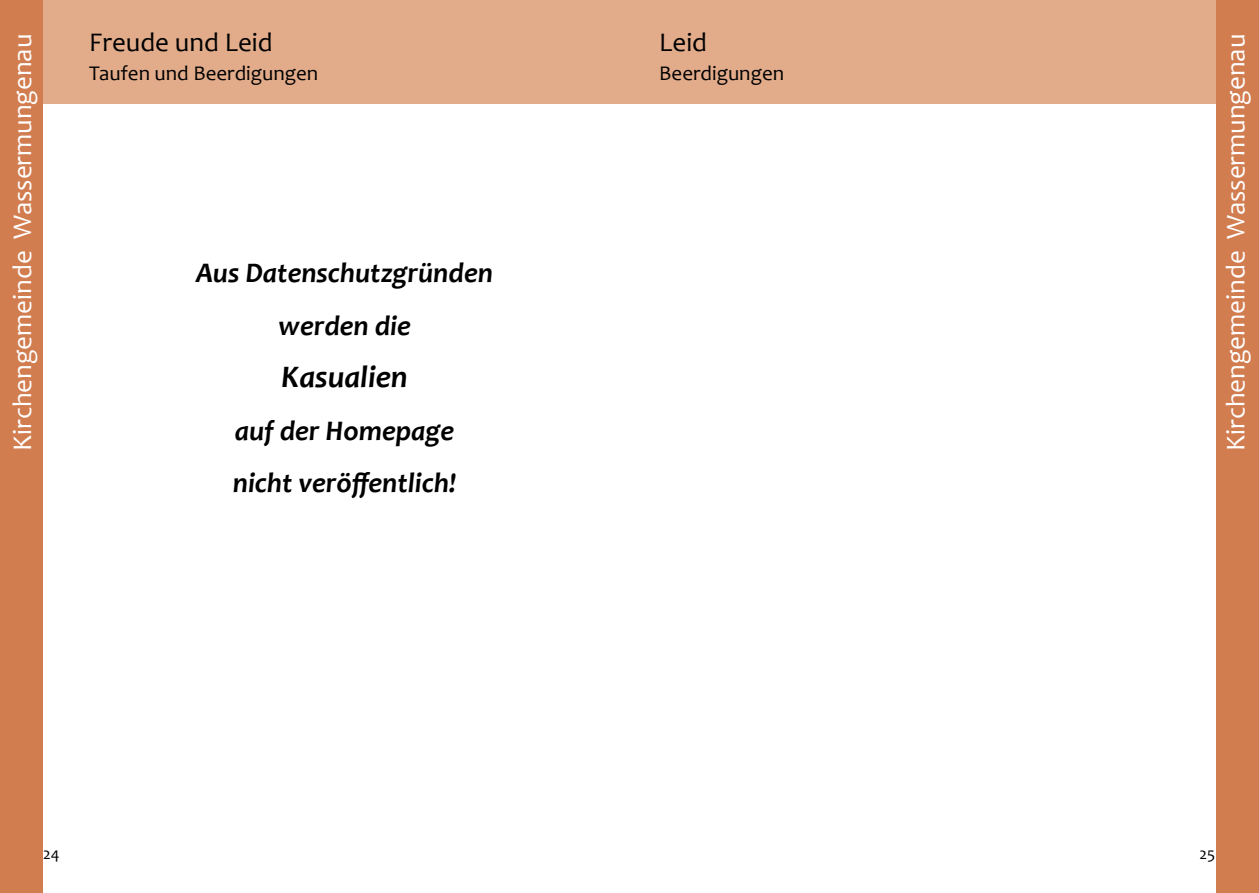
<style>
.page{position:relative;width:1259px;height:893px;background:#fff}
.page>*{position:absolute;margin:0;border:0;box-sizing:border-box;transform-origin:0 0}
.t1{font:italic 700 31.5px "Candara";color:#000}
.t2{font:italic 700 28.5px/52.5px "Candara";color:#000;text-align:center}
.t3{font:27px "Candara";color:#fff}
.t4{font:27px "Candara";color:#000}
.t5{font:21px "Candara";color:#000}
.t6{font:16.5px "Candara";color:#000}
</style>
<div class="page">
<div style="left:38px;top:0;width:591px;height:104px;background:#e2ac8b"></div>
<div style="left:0;top:0;width:43px;height:893px;background:#d27d50"></div>
<div style="left:629px;top:0;width:591px;height:104px;background:#e2ac8b"></div>
<div style="left:1216px;top:0;width:43px;height:893px;background:#d27d50"></div>
<p class="t4" style="left:89px;top:25px;width:185px">Freude und Leid</p>
<p class="t5" style="left:89px;top:60px;width:230px">Taufen und Beerdigungen</p>
<p class="t4" style="left:659px;top:25px;width:49px">Leid</p>
<p class="t5" style="left:659px;top:60px;width:126px">Beerdigungen</p>
<p class="t3" style="left:6px;top:451px;width:418px;rotate:-90deg">Kirchengemeinde Wassermungenau</p>
<p class="t3" style="left:1218px;top:451px;width:418px;rotate:-90deg">Kirchengemeinde Wassermungenau</p>
<p class="t2" style="left:196px;top:246px;width:298px">Aus Datenschutzgründen werden die</p>
<p class="t1" style="left:281px;top:357px;width:128px">Kasualien</p>
<p class="t2" style="left:233px;top:404px;width:225px;text-align:left">auf der Homepage nicht veröffentlich!</p>
<p class="t6" style="left:43px;top:843px;width:18px">24</p>
<p class="t6" style="left:1199px;top:843px;width:17px">25</p>
</div>
